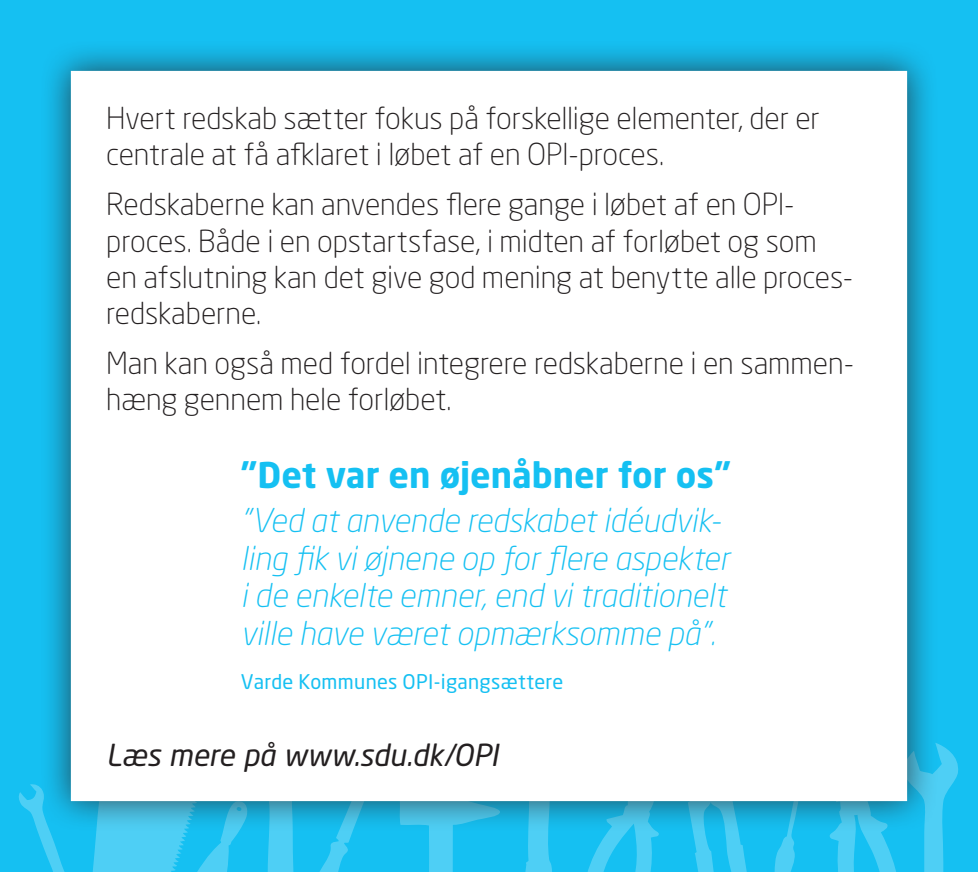
<style>
.page{position:relative;width:978px;height:872px;background:#15c0f2}
.page>*{position:absolute;margin:0;border:0;box-sizing:border-box;transform-origin:0 0}
.t1{font:700 35px "Neo Sans Std";color:#15c0f2}
.t2{font:italic 300 32.5px/37.5px "Neo Sans Std";letter-spacing:-.005em;color:#15c0f2}
.t3{font:300 30px/36px "Neo Sans Std";letter-spacing:-.005em;color:#231f20}
.t4{font:italic 30px "Neo Sans Std";color:#231f20}
.t5{font:20px "Neo Sans Std";letter-spacing:.015em;color:#15c0f2}
</style>
<div class="page">
<svg style="left:18px;top:784px;width:334px;height:88px"></svg>
<svg style="left:830px;top:744px;width:128px;height:128px"></svg>
<svg style="left:693px;top:832px;width:102px;height:40px"></svg>
<svg style="left:429px;top:832px;width:230px;height:40px"></svg>
<div style="left:40px;top:40px;width:898px;height:792px;background:#231f20;opacity:.75"></div>
<div style="left:71px;top:71px;width:836px;height:730px;background:#fff"></div>
<p class="t3" style="left:106px;top:100px;width:715px">Hvert redskab sætter fokus på forskellige elementer, der er centrale at få afklaret i løbet af en OPI-proces.</p>
<p class="t3" style="left:106px;top:186px;width:748px">Redskaberne kan anvendes flere gange i løbet af en OPI&shy;proces. Både i en opstartsfase, i midten af forløbet og som en afslutning kan det give god mening at benytte alle proces&shy;redskaberne.</p>
<p class="t3" style="left:106px;top:344px;width:749px">Man kan også med fordel integrere redskaberne i en sammen&shy;hæng gennem hele forløbet.</p>
<p class="t1" style="left:241px;top:452px;width:492px">”Det var en øjenåbner for os”</p>
<p class="t2" style="left:241px;top:501px;width:490px">”Ved at anvende redskabet idéudvik&shy;ling fik vi øjnene op for flere aspekter i de enkelte emner, end vi traditionelt ville have været opmærksomme på”.</p>
<p class="t5" style="left:241px;top:669px;width:324px">Varde Kommunes OPI-igangsættere</p>
<p class="t4" style="left:106px;top:736px;width:394px">Læs mere på www.sdu.dk/OPI</p>
</div>
